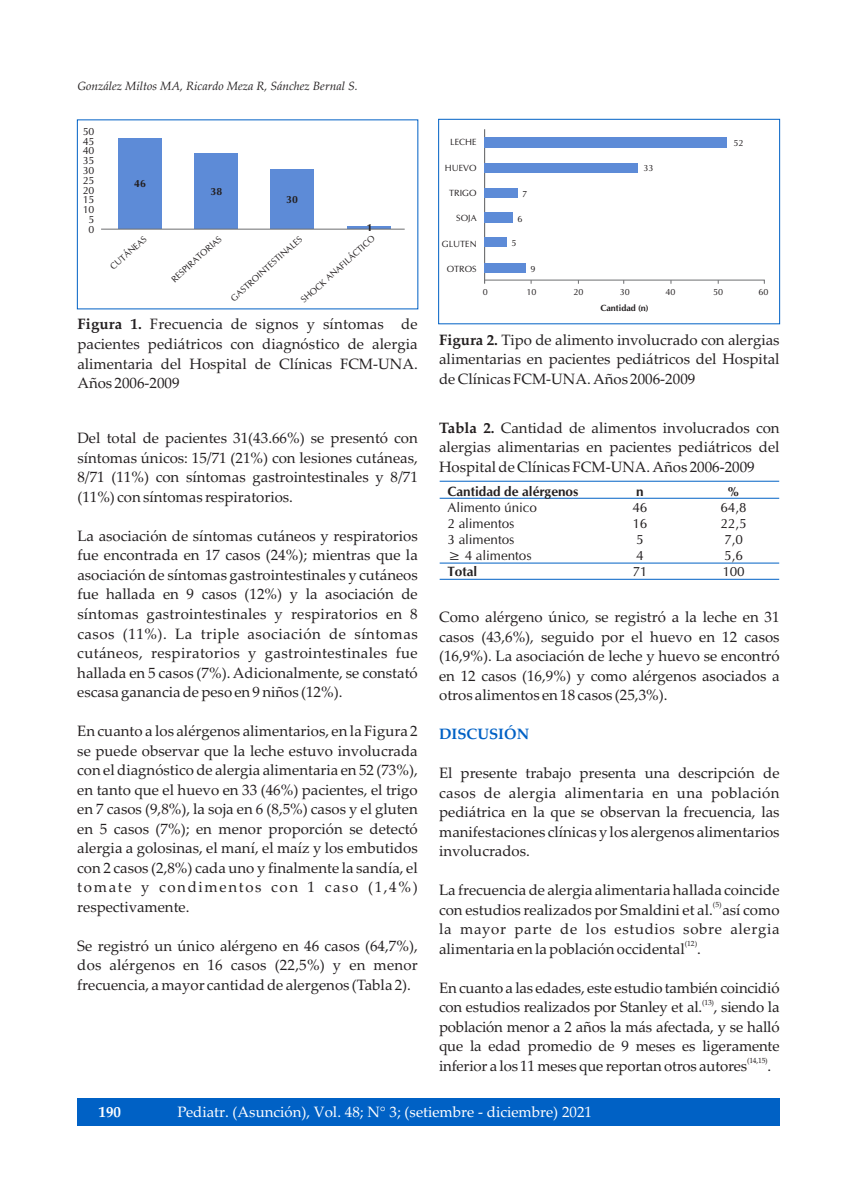
<style>
.page{position:relative;width:857px;height:1197px;background:#fff}
.page>*{position:absolute;margin:0;border:0;box-sizing:border-box;transform-origin:0 0}
.t1{font:15px/19.5px "Palatino Linotype";color:#231f20;text-align:justify}
.t2{font:15px "Palatino Linotype";color:#fff}
.t3{font:700 15px "Palatino Linotype";color:#0061c5}
.t4{font:700 15px "Palatino Linotype";color:#fff}
.t5{font:13.5px/16.2px "CG Omega";color:#231f20}
.t6{font:700 13.5px "CG Omega";color:#231f20}
.t7{font:italic 12px "Palatino Linotype";color:#231f20}
.t8{font:10.5px/9.8px "CG Omega";color:#231f20;text-align:center}
.t9{font:700 10.5px "CG Omega";color:#231f20}
.t10{font:9px "CG Omega";color:#231f20}
.t11{font:700 9px "CG Omega";color:#231f20}
.t12{font:7.5px "Palatino Linotype";letter-spacing:-.025em;color:#231f20}
.s1{font-weight:700}
</style>
<div class="page">
<div style="left:438px;top:119px;width:341px;height:205px;border:1px solid #0061c5"></div>
<div style="left:77px;top:1098px;width:702px;height:28px;background:#0061c5"></div>
<div style="left:118px;top:138px;width:44px;height:91px;background:#5d8bd7"></div>
<div style="left:194px;top:153px;width:44px;height:76px;background:#5d8bd7"></div>
<div style="left:270px;top:170px;width:44px;height:59px;background:#5d8bd7"></div>
<hr style="left:347px;top:227px;width:43px;height:2px;background:#5d8bd7">
<hr style="left:101px;top:229px;width:303px;height:1px;background:#6d6e70">
<hr style="left:484px;top:129px;width:1px;height:155px;background:#6d6e70">
<svg style="left:484px;top:279px;width:280px;height:5px"></svg>
<div style="left:484px;top:137px;width:242px;height:10px;background:#5d8bd7"></div>
<div style="left:484px;top:163px;width:153px;height:10px;background:#5d8bd7"></div>
<div style="left:484px;top:188px;width:33px;height:9px;background:#5d8bd7"></div>
<div style="left:484px;top:212px;width:29px;height:11px;background:#5d8bd7"></div>
<div style="left:484px;top:237px;width:23px;height:10px;background:#5d8bd7"></div>
<div style="left:484px;top:263px;width:41px;height:10px;background:#5d8bd7"></div>
<hr style="left:439px;top:579px;width:339px;height:1px;background:#0061c5">
<hr style="left:439px;top:562px;width:339px;height:1px;background:#0061c5">
<hr style="left:439px;top:498px;width:339px;height:1px;background:#0061c5">
<hr style="left:439px;top:481px;width:339px;height:1px;background:#0061c5">
<p class="t7" style="left:77px;top:81px;width:282px">González Miltos MA, Ricardo Meza R, Sánchez Bernal S.</p>
<p class="t8" style="left:83px;top:127px;width:13px">50<br>45<br>40<br>35<br>30<br>25<br>20<br>15<br>10<br>5<br>0</p>
<p class="t9" style="left:134px;top:179px;width:13px">46</p>
<p class="t9" style="left:210px;top:187px;width:13px">38</p>
<p class="t9" style="left:286px;top:195px;width:13px">30</p>
<p class="t9" style="left:366px;top:224px;width:7px">1</p>
<p class="t10" style="left:300px;top:298px;width:98px;rotate:-42deg">SHOCK ANAFILÁCTICO</p>
<p class="t1" style="left:77px;top:316px;width:342px"><span class="s1">Figura 1.</span> Frecuencia de signos y síntomas de pacientes pediátricos con diagnóstico de alergia alimentaria del Hospital de Clínicas FCM-UNA.<br>Años 2006-2009</p>
<p class="t10" style="left:109px;top:265px;width:47px;rotate:-42deg">CUTÁNEAS</p>
<p class="t10" style="left:170px;top:278px;width:66px;rotate:-42deg">RESPIRATORIAS</p>
<p class="t10" style="left:229px;top:297px;width:94px;rotate:-42deg">GASTROINTESTINALES</p>
<p class="t1" style="left:77px;top:430px;width:342px">Del total de pacientes 31(43.66%) se presentó con síntomas únicos: 15/71 (21%) con lesiones cutáneas, 8/71 (11%) con síntomas gastrointestinales y 8/71 (11%) con síntomas respiratorios.</p>
<p class="t1" style="left:77px;top:528px;width:342px">La asociación de síntomas cutáneos y respiratorios fue encontrada en 17 casos (24%); mientras que la asociación de síntomas gastrointestinales y cutáneos fue hallada en 9 casos (12%) y la asociación de síntomas gastrointestinales y respiratorios en 8 casos (11%). La triple asociación de síntomas cutáneos, respiratorios y gastrointestinales fue hallada en 5 casos (7%). Adicionalmente, se constató escasa ganancia de peso en 9 niños (12%).</p>
<p class="t1" style="left:77px;top:723px;width:342px">En cuanto a los alérgenos alimentarios, en la Figura 2 se puede observar que la leche estuvo involucrada con el diagnóstico de alergia alimentaria en 52 (73%), en tanto que el huevo en 33 (46%) pacientes, el trigo en 7 casos (9,8%), la soja en 6 (8,5%) casos y el gluten en 5 casos (7%); en menor proporción se detectó alergia a golosinas, el maní, el maíz y los embutidos con 2 casos (2,8%) cada uno y finalmente la sandía, el tomate y condimentos con 1 caso (1,4%) respectivamente.</p>
<p class="t1" style="left:77px;top:937px;width:342px">Se registró un único alérgeno en 46 casos (64,7%), dos alérgenos en 16 casos (22,5%) y en menor frecuencia, a mayor cantidad de alergenos (Tabla 2).</p>
<p class="t10" style="left:450px;top:138px;width:28px">LECHE</p>
<p class="t10" style="left:444px;top:164px;width:33px">HUEVO</p>
<p class="t10" style="left:449px;top:189px;width:29px">TRIGO</p>
<p class="t10" style="left:456px;top:214px;width:22px">SOJA</p>
<p class="t10" style="left:441px;top:240px;width:36px">GLUTEN</p>
<p class="t10" style="left:446px;top:265px;width:31px">OTROS</p>
<p class="t10" style="left:522px;top:190px;width:6px">7</p>
<p class="t10" style="left:517px;top:215px;width:6px">6</p>
<p class="t10" style="left:511px;top:240px;width:6px">5</p>
<p class="t10" style="left:530px;top:265px;width:6px">9</p>
<p class="t10" style="left:643px;top:164px;width:11px">33</p>
<p class="t10" style="left:482px;top:289px;width:6px">0</p>
<p class="t10" style="left:526px;top:289px;width:11px">10</p>
<p class="t10" style="left:573px;top:289px;width:11px">20</p>
<p class="t10" style="left:619px;top:289px;width:11px">30</p>
<p class="t11" style="left:600px;top:304px;width:49px">Cantidad (n)</p>
<p class="t10" style="left:733px;top:139px;width:11px">52</p>
<p class="t10" style="left:665px;top:289px;width:11px">40</p>
<p class="t10" style="left:712px;top:289px;width:11px">50</p>
<p class="t10" style="left:758px;top:289px;width:11px">60</p>
<p class="t1" style="left:439px;top:331px;width:342px"><span class="s1">Figura 2.</span> Tipo de alimento involucrado con alergias alimentarias en pacientes pediátricos del Hospital de Clínicas FCM-UNA. Años 2006-2009</p>
<p class="t1" style="left:439px;top:419px;width:342px"><span class="s1">Tabla 2.</span> Cantidad de alimentos involucrados con alergias alimentarias en pacientes pediátricos del Hospital de Clínicas FCM-UNA. Años 2006-2009</p>
<p class="t6" style="left:447px;top:485px;width:132px">Cantidad de alérgenos</p>
<p class="t5" style="left:447px;top:500px;width:91px">Alimento único<br>2 alimentos<br>3 alimentos<br>≥ 4 alimentos</p>
<p class="t6" style="left:447px;top:566px;width:31px">Total</p>
<p class="t6" style="left:727px;top:485px;width:13px">%</p>
<p class="t5" style="left:720px;top:500px;width:28px">64,8<br>22,5<br>7,0<br>5,6<br>100</p>
<p class="t1" style="left:439px;top:609px;width:342px">Como alérgeno único, se registró a la leche en 31 casos (43,6%), seguido por el huevo en 12 casos (16,9%). La asociación de leche y huevo se encontró en 12 casos (16,9%) y como alérgenos asociados a otros alimentos en 18 casos (25,3%).</p>
<p class="t3" style="left:439px;top:728px;width:91px">DISCUSIÓN</p>
<p class="t1" style="left:439px;top:765px;width:342px">El presente trabajo presenta una descripción de casos de alergia alimentaria en una población pediátrica en la que se observan la frecuencia, las manifestaciones clínicas y los alergenos alimentarios involucrados.</p>
<p class="t1" style="left:439px;top:882px;width:342px">La frecuencia de alergia alimentaria hallada coincide</p>
<p class="t12" style="left:712px;top:901px;width:10px">(5)</p>
<p class="t6" style="left:636px;top:485px;width:9px">n</p>
<p class="t5" style="left:632px;top:500px;width:16px">46<br>16<br>5<br>4<br>71</p>
<p class="t1" style="left:439px;top:901px;width:342px">con estudios realizados por Smaldini et al. así como la mayor parte de los estudios sobre alergia</p>
<p class="t12" style="left:684px;top:940px;width:14px">(12)</p>
<p class="t1" style="left:439px;top:940px;width:263px">alimentaria en la población occidental .</p>
<p class="t1" style="left:439px;top:979px;width:342px">En cuanto a las edades, este estudio también coincidió</p>
<p class="t12" style="left:701px;top:999px;width:13px">(13)</p>
<p class="t1" style="left:439px;top:999px;width:342px">con estudios realizados por Stanley et al. , siendo la población menor a 2 años la más afectada, y se halló que la edad promedio de 9 meses es ligeramente</p>
<p class="t12" style="left:746px;top:1057px;width:22px">(14,15)</p>
<p class="t1" style="left:439px;top:1057px;width:309px">inferior a los 11 meses que reportan otros autores</p>
<p class="t1" style="left:767px;top:1057px;width:5px">.</p>
<p class="t4" style="left:99px;top:1105px;width:24px">190</p>
<p class="t2" style="left:177px;top:1105px;width:416px">Pediatr. (Asunción), Vol. 48; N° 3; (setiembre - diciembre) 2021</p>
</div>
